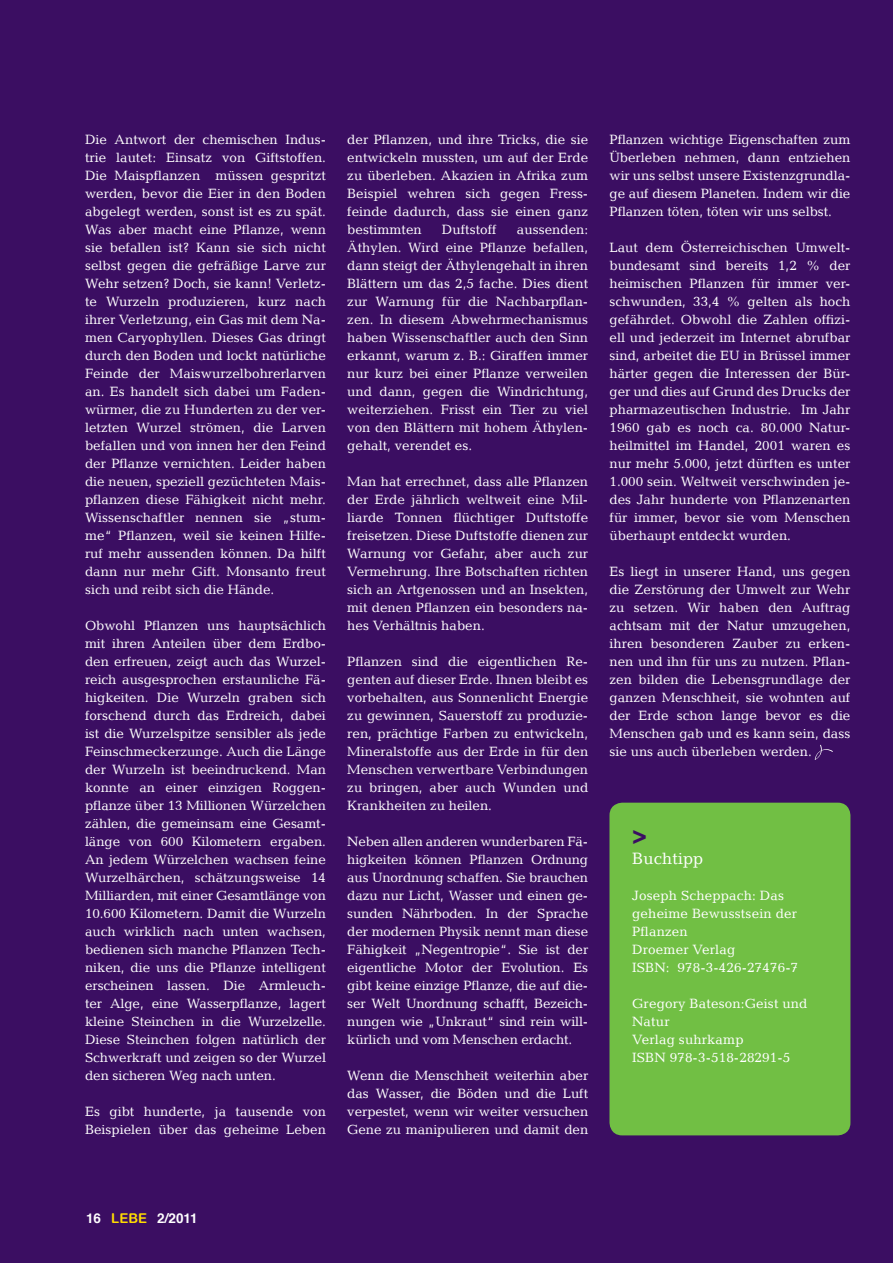
<style>
.page{position:relative;width:893px;height:1263px;background:#3b0e62}
.page>*{position:absolute;margin:0;border:0;box-sizing:border-box;transform-origin:0 0}
.web{font:700 25.5px "Arial";color:#3b0e62}
.fließtext{font:16.5px "Candida LT";letter-spacing:.01em;color:#fff}
.fließtext-2{font:13.5px/18px "Candida LT";color:#fff;text-align:justify}
.t1{font:700 13.5px "Helvetica";color:#fff}
.s1{font-family:"Arial Rounded MT Bold";font-weight:400;color:#ffdc01}
</style>
<div class="page">
<div style="left:609px;top:803px;width:241px;height:332px;background:#71bf44;border-radius:13px"></div>
<svg style="left:814px;top:744px;width:19px;height:16px"></svg>
<p class="fließtext-2" style="left:85px;top:130px;width:242px">Die Antwort der chemischen Indus&shy;trie lautet: Einsatz von Giftstoffen.<br>Die Maispflanzen müssen gespritzt werden, bevor die Eier in den Boden abgelegt werden, sonst ist es zu spät.<br>Was aber macht eine Pflanze, wenn sie befallen ist? Kann sie sich nicht selbst gegen die gefräßige Larve zur Wehr setzen? Doch, sie kann! Verletz&shy;te Wurzeln produzieren, kurz nach ihrer Verletzung, ein Gas mit dem Na&shy;men Caryophyllen. Dieses Gas dringt durch den Boden und lockt natürliche Feinde der Maiswurzelbohrerlarven an. Es handelt sich dabei um Faden&shy;würmer, die zu Hunderten zu der ver&shy;letzten Wurzel strömen, die Larven befallen und von innen her den Feind der Pflanze vernichten. Leider haben die neuen, speziell gezüchteten Mais&shy;pflanzen diese Fähigkeit nicht mehr.<br>Wissenschaftler nennen sie „stum&shy;me“ Pflanzen, weil sie keinen Hilfe&shy;ruf mehr aussenden können. Da hilft dann nur mehr Gift. Monsanto freut sich und reibt sich die Hände.</p>
<p class="fließtext-2" style="left:85px;top:616px;width:242px">Obwohl Pflanzen uns hauptsächlich mit ihren Anteilen über dem Erdbo&shy;den erfreuen, zeigt auch das Wurzel&shy;reich ausgesprochen erstaunliche Fä&shy;higkeiten. Die Wurzeln graben sich forschend durch das Erdreich, dabei ist die Wurzelspitze sensibler als jede Feinschmeckerzunge. Auch die Länge der Wurzeln ist beeindruckend. Man konnte an einer einzigen Roggen&shy;pflanze über 13 Millionen Würzelchen zählen, die gemeinsam eine Gesamt&shy;länge von 600 Kilometern ergaben.<br>An jedem Würzelchen wachsen feine Wurzelhärchen, schätzungsweise 14<br>Milliarden, mit einer Gesamtlänge von 10.600 Kilometern. Damit die Wurzeln auch wirklich nach unten wachsen, bedienen sich manche Pflanzen Tech&shy;niken, die uns die Pflanze intelligent erscheinen lassen. Die Armleuch&shy;ter Alge, eine Wasserpflanze, lagert kleine Steinchen in die Wurzelzelle.<br>Diese Steinchen folgen natürlich der Schwerkraft und zeigen so der Wurzel den sicheren Weg nach unten.</p>
<p class="fließtext-2" style="left:85px;top:1102px;width:242px">Es gibt hunderte, ja tausende von<br>Beispielen über das geheime Leben</p>
<p class="fließtext-2" style="left:347px;top:130px;width:242px">der Pflanzen, und ihre Tricks, die sie entwickeln mussten, um auf der Erde zu überleben. Akazien in Afrika zum Beispiel wehren sich gegen Fress&shy;feinde dadurch, dass sie einen ganz bestimmten</p>
<p class="fließtext-2" style="left:347px;top:220px;width:242px;text-indent:170px">aussenden:<br>Äthylen. Wird eine Pflanze befallen, dann steigt der Äthylengehalt in ihren Blättern um das 2,5 fache. Dies dient zur Warnung für die Nachbarpflan&shy;zen. In diesem Abwehrmechanismus haben Wissenschaftler auch den Sinn erkannt, warum z. B.: Giraffen immer nur kurz bei einer Pflanze verweilen und dann, gegen die Windrichtung, weiterziehen. Frisst ein Tier zu viel von den Blättern mit hohem Äthylen&shy;gehalt, verendet es.</p>
<p class="fließtext-2" style="left:347px;top:472px;width:242px">Man hat errechnet, dass alle Pflanzen der Erde jährlich weltweit eine Mil&shy;liarde Tonnen flüchtiger Duftstoffe freisetzen. Diese Duftstoffe dienen zur Warnung vor Gefahr, aber auch zur Vermehrung. Ihre Botschaften richten sich an Artgenossen und an Insekten, mit denen Pflanzen ein besonders na&shy;hes Verhältnis haben.</p>
<p class="fließtext-2" style="left:347px;top:652px;width:242px">Pflanzen sind die eigentlichen Re&shy;genten auf dieser Erde. Ihnen bleibt es vorbehalten, aus Sonnenlicht Energie zu gewinnen, Sauerstoff zu produzie&shy;ren, prächtige Farben zu entwickeln, Mineralstoffe aus der Erde in für den Menschen verwertbare Verbindungen zu bringen, aber auch Wunden und Krankheiten zu heilen.</p>
<p class="fließtext-2" style="left:347px;top:832px;width:242px">Neben allen anderen wunderbaren Fä&shy;higkeiten können Pflanzen Ordnung aus Unordnung schaffen. Sie brauchen dazu nur Licht, Wasser und einen ge&shy;sunden Nährboden. In der Sprache der modernen Physik nennt man diese Fähigkeit „Negentropie“. Sie ist der eigentliche Motor der Evolution. Es gibt keine einzige Pflanze, die auf die&shy;ser Welt Unordnung schafft, Bezeich&shy;nungen wie „Unkraut“ sind rein will&shy;kürlich und vom Menschen erdacht.</p>
<p class="fließtext-2" style="left:347px;top:1066px;width:242px">Wenn die Menschheit weiterhin aber das Wasser, die Böden und die Luft verpestet, wenn wir weiter versuchen Gene zu manipulieren und damit den</p>
<p class="fließtext-2" style="left:442px;top:220px;width:56px">Duftstoff</p>
<p class="fließtext-2" style="left:609px;top:130px;width:242px">Pflanzen wichtige Eigenschaften zum Überleben nehmen, dann entziehen wir uns selbst unsere Existenzgrundla&shy;ge auf diesem Planeten. Indem wir die Pflanzen töten, töten wir uns selbst.</p>
<p class="fließtext-2" style="left:609px;top:238px;width:242px">Laut dem Österreichischen Umwelt&shy;bundesamt sind bereits 1,2 % der heimischen Pflanzen für immer ver&shy;schwunden, 33,4 % gelten als hoch gefährdet. Obwohl die Zahlen offizi&shy;ell und jederzeit im Internet abrufbar sind, arbeitet die EU in Brüssel immer härter gegen die Interessen der Bür&shy;ger und dies auf Grund des Drucks der pharmazeutischen Industrie. Im Jahr 1960 gab es noch ca. 80.000 Natur&shy;heilmittel im Handel, 2001 waren es nur mehr 5.000, jetzt dürften es unter 1.000 sein. Weltweit verschwinden je&shy;des Jahr hunderte von Pflanzenarten für immer, bevor sie vom Menschen überhaupt entdeckt wurden.</p>
<p class="fließtext-2" style="left:609px;top:562px;width:242px">Es liegt in unserer Hand, uns gegen die Zerstörung der Umwelt zur Wehr zu setzen. Wir haben den Auftrag achtsam mit der Natur umzugehen, ihren besonderen Zauber zu erken&shy;nen und ihn für uns zu nutzen. Pflan&shy;zen bilden die Lebensgrundlage der ganzen Menschheit, sie wohnten auf der Erde schon lange bevor es die Menschen gab und es kann sein, dass sie uns auch überleben werden.</p>
<p class="web" style="left:632px;top:820px;width:16px">&gt;</p>
<p class="fließtext" style="left:632px;top:849px;width:73px">Buchtipp</p>
<p class="fließtext-2" style="left:632px;top:886px;width:166px;text-align:left">Joseph Scheppach: Das geheime Bewusstsein der<br>Pflanzen</p>
<p class="fließtext-2" style="left:632px;top:940px;width:105px">Droemer Verlag</p>
<p class="fließtext-2" style="left:632px;top:958px;width:167px">ISBN: 978-3-426-27476-7</p>
<p class="fließtext-2" style="left:632px;top:994px;width:177px">Gregory Bateson:Geist und<br>Natur</p>
<p class="fließtext-2" style="left:632px;top:1030px;width:113px">Verlag suhrkamp</p>
<p class="fließtext-2" style="left:632px;top:1048px;width:160px">ISBN 978-3-518-28291-5</p>
<p class="t1" style="left:86px;top:1207px;width:113px">16 <span class="s1">LEBE</span> 2/2011</p>
</div>
